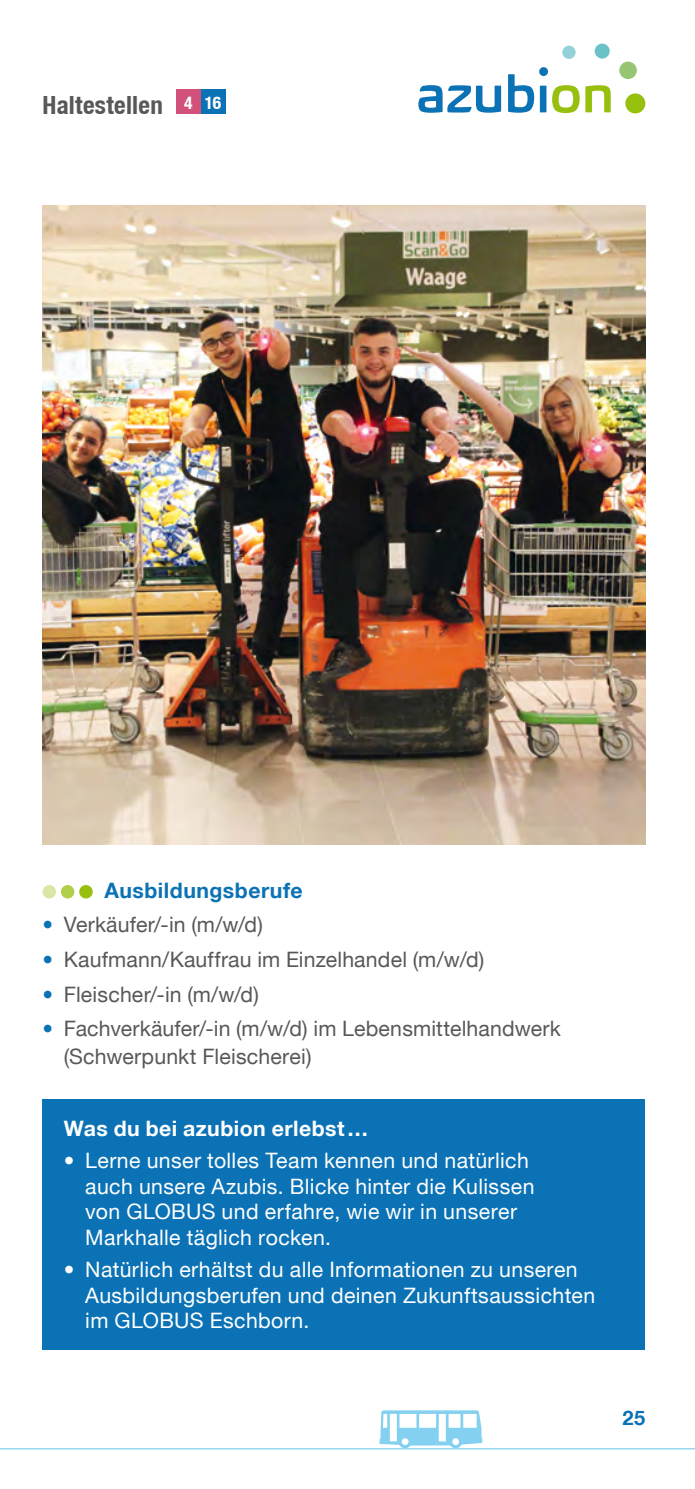
<style>
.page{position:relative;width:695px;height:1489px;background:#fff}
.page>*{position:absolute;margin:0;border:0;box-sizing:border-box;transform-origin:0 0}
.t1{font:700 condensed 25px "Helvetica Neue LT";letter-spacing:.01em;color:#58585a}
.t2{font:21.25px/25.5px "Helvetica Neue LT";letter-spacing:.02em;color:#fff}
.t3{font:21.25px/27.5px "Helvetica Neue LT";letter-spacing:.01em;color:#58585a}
.t4{font:700 21.25px "Helvetica Neue LT";letter-spacing:.02em;color:#fff}
.t5{font:700 21.25px "Helvetica Neue LT";letter-spacing:.025em;color:#0b72b5}
.t6{font:700 20px "Helvetica Neue LT";color:#0b72b5}
.s1{color:#0b72b5}
</style>
<div class="page">
<svg style="left:418px;top:85px;width:83px;height:28px"></svg>
<svg style="left:508px;top:74px;width:26px;height:39px"></svg>
<div style="left:539px;top:86px;width:7px;height:26px;background:#0b72b5"></div>
<svg style="left:552px;top:85px;width:27px;height:28px"></svg>
<svg style="left:585px;top:85px;width:25px;height:27px"></svg>
<div style="left:625px;top:93px;width:20px;height:20px;background:#97bf0d;border-radius:50%"></div>
<div style="left:619px;top:62px;width:17px;height:17px;background:#96c574;border-radius:50%"></div>
<div style="left:594px;top:44px;width:15px;height:15px;background:#6bc2c6;border-radius:50%"></div>
<div style="left:562px;top:46px;width:13px;height:13px;background:#94d2d9;border-radius:50%"></div>
<div style="left:539px;top:67px;width:9px;height:9px;background:#0b72b5;border-radius:50%"></div>
<div style="left:43px;top:1099px;width:602px;height:250px;background:#0b72b5"></div>
<div style="left:176px;top:89px;width:25px;height:25px;background:#d1517b"></div>
<div style="left:201px;top:89px;width:24px;height:25px;background:#0b72b5"></div>
<div style="left:43px;top:885px;width:13px;height:13px;background:#d8e7a5;border-radius:50%"></div>
<div style="left:61px;top:885px;width:13px;height:13px;background:#b1cf49;border-radius:50%"></div>
<div style="left:79px;top:885px;width:14px;height:13px;background:#97bf0d;border-radius:50%"></div>
<img style="left:43px;top:206px;width:602px;height:638px">
<svg style="left:0;top:1410px;width:694px;height:39px"></svg>
<svg style="left:398px;top:1434px;width:13px;height:13px"></svg>
<svg style="left:401px;top:1437px;width:7px;height:7px"></svg>
<div style="left:449px;top:1434px;width:13px;height:13px;background:#84d0f0;border-radius:50%"></div>
<svg style="left:452px;top:1437px;width:7px;height:7px"></svg>
<p class="t1" style="left:43px;top:90px;width:180px">Haltestellen <sup>4</sup> <sup>16</sup></p>
<p class="t5" style="left:104px;top:877px;width:199px">Ausbildungsberufe</p>
<p class="t3" style="left:43px;top:910px;width:222px"><span class="s1">•</span> Verkäufer/-in (m/w/d)</p>
<p class="t3" style="left:43px;top:945px;width:443px"><span class="s1">•</span> Kaufmann/Kauffrau im Einzelhandel (m/w/d)</p>
<p class="t3" style="left:43px;top:979px;width:218px"><span class="s1">•</span> Fleischer/-in (m/w/d)</p>
<p class="t3" style="left:64px;top:1014px;width:498px;text-indent:-21px"><span class="s1">•</span> Fachverkäufer/-in (m/w/d) im Lebensmittelhandwerk (Schwerpunkt Fleischerei)</p>
<p class="t4" style="left:64px;top:1114px;width:306px">Was du bei azubion erlebst…</p>
<p class="t2" style="left:85px;top:1147px;width:450px;text-indent:-21px">• Lerne unser tolles Team kennen und natürlich auch unsere Azubis. Blicke hinter die Kulissen von GLOBUS und erfahre, wie wir in unserer Markhalle täglich rocken.</p>
<p class="t2" style="left:85px;top:1256px;width:511px;text-indent:-21px">• Natürlich erhältst du alle Informationen zu unseren<br>Ausbildungsberufen und deinen Zukunftsaussichten im GLOBUS Eschborn.</p>
<p class="t6" style="left:622px;top:1404px;width:24px">25</p>
</div>
